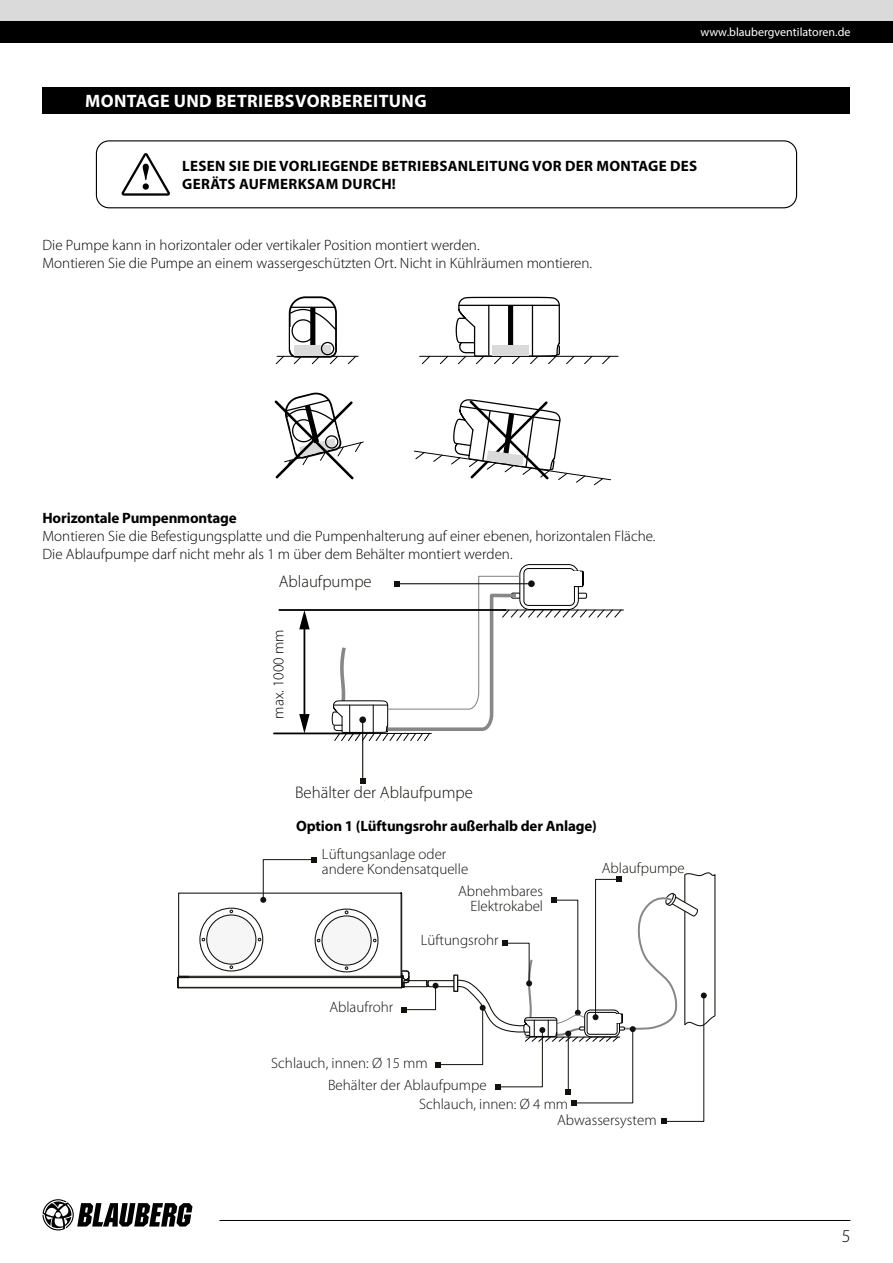
<style>
.page{position:relative;width:893px;height:1263px;background:#fff}
.page>*{position:absolute;margin:0;border:0;box-sizing:border-box;transform-origin:0 0}
.t1{font:700 18px "Myriad Pro";letter-spacing:.02em;color:#fff}
.t2{font:300 18px "Myriad Pro";color:#000}
.t3{font:300 16.8px "Myriad Pro";color:#13110c}
.t4{font:300 15.15px "Myriad Pro";color:#000}
.t5{font:300 15px/18px "Myriad Pro";color:#000}
.t6{font:300 15px/15px "Myriad Pro";color:#13110c}
.t7{font:700 15px/18px "Myriad Pro";letter-spacing:.01em;color:#000}
.t8{font:700 15px "Myriad Pro";letter-spacing:-.01em;color:#000}
.t9{font:12px "Myriad Pro";color:#fff}
</style>
<div class="page">
<div style="left:0;top:0;width:893px;height:21px;background:#dadada"></div>
<div style="left:0;top:21px;width:893px;height:22px;background:#000"></div>
<svg style="left:43px;top:1199px;width:149px;height:31px"></svg>
<hr style="left:219px;top:1220px;width:631px;height:1px;background:#000">
<hr style="left:420px;top:356px;width:198px;height:1px;background:#000">
<svg style="left:275px;top:356px;width:9px;height:8px"></svg>
<svg style="left:294px;top:358px;width:7px;height:6px"></svg>
<svg style="left:312px;top:358px;width:7px;height:6px"></svg>
<svg style="left:330px;top:357px;width:8px;height:7px"></svg>
<svg style="left:348px;top:357px;width:8px;height:7px"></svg>
<hr style="left:277px;top:356px;width:81px;height:1px;background:#000">
<svg style="left:413px;top:296px;width:198px;height:189px"></svg>
<div style="left:289px;top:339px;width:48px;height:19px;border:2px solid #000;border-radius:7px"></div>
<svg style="left:290px;top:347px;width:45px;height:3px"></svg>
<svg style="left:288px;top:296px;width:49px;height:51px"></svg>
<div style="left:291px;top:319px;width:24px;height:23px;border:1px solid #000;border-radius:50%"></div>
<hr style="left:290px;top:307px;width:46px;height:1px;background:#000">
<div style="left:310px;top:307px;width:5px;height:49px;background:#000"></div>
<div style="left:295px;top:346px;width:36px;height:10px;background:#dadada"></div>
<div style="left:321px;top:342px;width:13px;height:13px;border:1px solid #000;border-radius:50%"></div>
<svg style="left:274px;top:392px;width:90px;height:88px"></svg>
<hr style="left:362px;top:720px;width:1px;height:61px;background:#13110c">
<svg style="left:360px;top:778px;width:6px;height:5px"></svg>
<hr style="left:503px;top:610px;width:120px;height:1px;background:#010203">
<div style="left:519px;top:564px;width:60px;height:46px;border:1px solid #000;border-radius:10px"></div>
<div style="left:523px;top:568px;width:52px;height:38px;border:1px solid #000;border-radius:5px"></div>
<hr style="left:279px;top:609px;width:227px;height:2px;background:#000">
<hr style="left:273px;top:732px;width:87px;height:2px;background:#000">
<svg style="left:299px;top:571px;width:323px;height:171px"></svg>
<div style="left:528px;top:580px;width:7px;height:7px;background:#13110c;border-radius:50%"></div>
<svg style="left:177px;top:857px;width:539px;height:267px"></svg>
<div style="left:43px;top:87px;width:807px;height:27px;background:#000"></div>
<div style="left:96px;top:140px;width:701px;height:68px;border:1px solid #000;border-radius:13px"></div>
<svg style="left:121px;top:153px;width:49px;height:43px"></svg>
<p class="t1" style="left:85px;top:89px;width:343px">MONTAGE UND BETRIEBSVORBEREITUNG</p>
<p class="t9" style="left:700px;top:25px;width:152px">www.blaubergventilatoren.de</p>
<p class="t7" style="left:182px;top:156px;width:517px">LESEN SIE DIE VORLIEGENDE BETRIEBSANLEITUNG VOR DER MONTAGE DES<br>GERÄTS AUFMERKSAM DURCH!</p>
<p class="t5" style="left:43px;top:237px;width:551px">Die Pumpe kann in horizontaler oder vertikaler Position montiert werden.<br>Montieren Sie die Pumpe an einem wassergeschützten Ort. Nicht in Kühlräumen montieren.</p>
<p class="t8" style="left:43px;top:508px;width:196px">Horizontale Pumpenmontage</p>
<p class="t5" style="left:43px;top:527px;width:614px">Montieren Sie die Befestigungsplatte und die Pumpenhalterung auf einer ebenen, horizontalen Fläche.<br>Die Ablaufpumpe darf nicht mehr als 1 m über dem Behälter montiert werden.</p>
<p class="t3" style="left:279px;top:572px;width:95px">Ablaufpumpe</p>
<p class="t4" style="left:270px;top:719px;width:91px;rotate:-90deg">max. 1000 mm</p>
<p class="t3" style="left:295px;top:783px;width:179px">Behälter der Ablaufpumpe</p>
<p class="t8" style="left:296px;top:816px;width:302px">Option 1 (Lüftungsrohr außerhalb der Anlage)</p>
<p class="t6" style="left:322px;top:847px;width:148px">Lüftungsanlage oder andere Kondensatquelle</p>
<p class="t6" style="left:458px;top:883px;width:87px;text-align:right">Abnehmbares<br>Elektrokabel</p>
<p class="t6" style="left:329px;top:1000px;width:65px">Ablaufrohr</p>
<p class="t6" style="left:421px;top:932px;width:79px">Lüftungsrohr</p>
<p class="t6" style="left:602px;top:860px;width:85px">Ablaufpumpe</p>
<p class="t6" style="left:328px;top:1052px;width:160px;line-height:22.2px;text-indent:-57px">Schlauch, innen: Ø 15 mm<br>Behälter der Ablaufpumpe</p>
<p class="t6" style="left:419px;top:1096px;width:151px">Schlauch, innen: Ø 4 mm</p>
<p class="t6" style="left:557px;top:1113px;width:101px">Abwassersystem</p>
<p class="t2" style="left:842px;top:1226px;width:10px">5</p>
</div>
